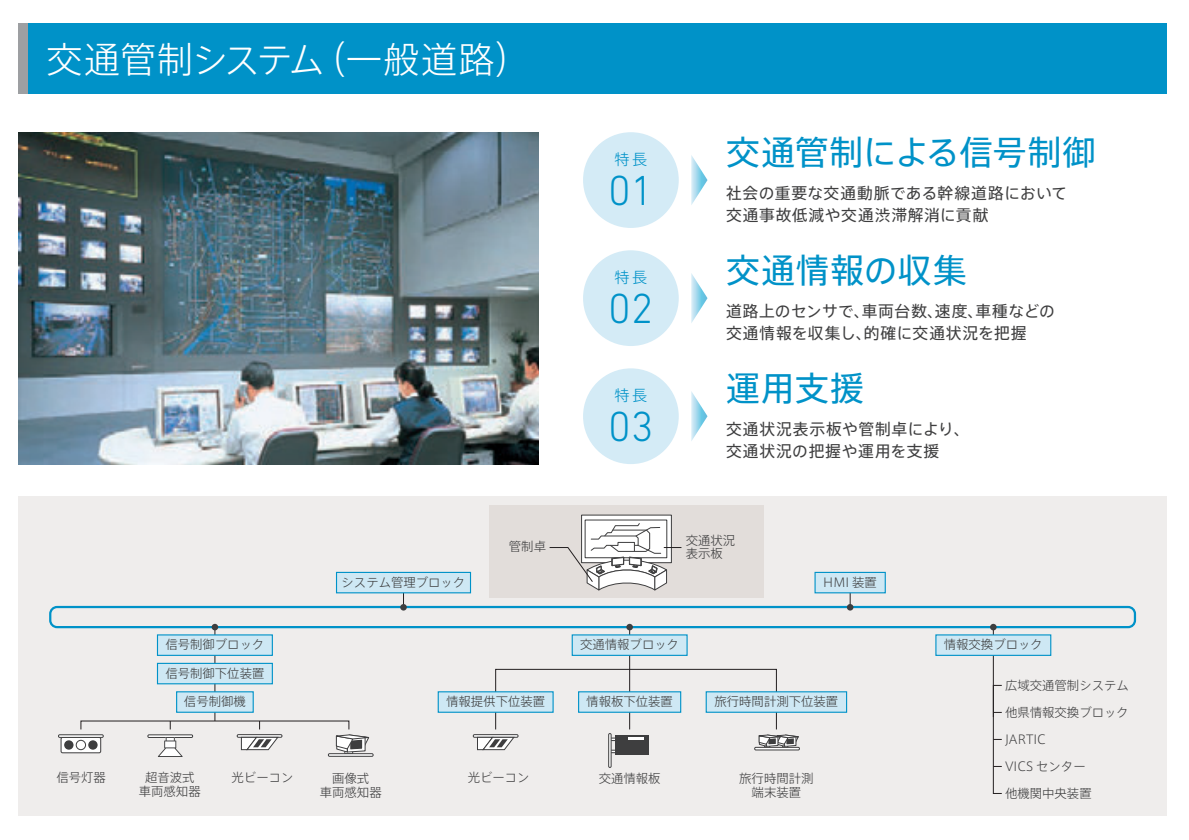
<style>
.page{position:relative;width:1189px;height:840px;background:#fff}
.page>*{position:absolute;margin:0;border:0;box-sizing:border-box;transform-origin:0 0}
.t1{font:300 42.75px "DIN Next LT Pro";color:#0092c8}
.t2{font:300 36px "Axis Std";letter-spacing:.01em;color:#fff}
.t3{font:33.75px "Axis Std";letter-spacing:.01em;color:#0092c8}
.t4{font:15.75px/22.5px "Axis Std";letter-spacing:.04em;color:#3e3e3f}
.t5{font:300 15.3px "Axis Std";color:#0092c8}
.t6{font:300 12.38px/13.5px "Axis Std";color:#3e3e3f;text-align:center}
</style>
<div class="page">
<img style="left:18px;top:132px;width:520px;height:332px">
<div style="left:18px;top:496px;width:1148px;height:319px;background:#efedec"></div>
<div style="left:18px;top:24px;width:1148px;height:70px;background:#0092c8"></div>
<svg style="left:691px;top:155px;width:16px;height:50px"></svg>
<svg style="left:691px;top:273px;width:16px;height:50px"></svg>
<svg style="left:691px;top:391px;width:16px;height:50px"></svg>
<div style="left:18px;top:24px;width:10px;height:70px;background:#9d9fa2"></div>
<div style="left:583px;top:132px;width:95px;height:96px;background:#d4ebf6;border-radius:50%"></div>
<div style="left:583px;top:250px;width:95px;height:96px;background:#d4ebf6;border-radius:50%"></div>
<div style="left:583px;top:368px;width:95px;height:96px;background:#d4ebf6;border-radius:50%"></div>
<div style="left:489px;top:505px;width:275px;height:93px;background:#e2ddda"></div>
<div style="left:49px;top:606px;width:1087px;height:22px;border:2px solid #0092c8;border-radius:7px"></div>
<div style="left:336px;top:571px;width:135px;height:22px;background:#cee8f4;border:1px solid #0092c8"></div>
<div style="left:400px;top:604px;width:7px;height:6px;background:#3e3e3f;border-radius:50%"></div>
<div style="left:814px;top:571px;width:71px;height:22px;background:#cee8f4;border:1px solid #0092c8"></div>
<svg style="left:847px;top:591px;width:6px;height:19px"></svg>
<div style="left:581px;top:514px;width:91px;height:49px;background:linear-gradient(to right,#fff,#fcfcfc)"></div>
<div style="left:584px;top:519px;width:83px;height:39px;background:linear-gradient(to right,#fff,#fff)"></div>
<svg style="left:549px;top:523px;width:132px;height:68px"></svg>
<hr style="left:214px;top:628px;width:1px;height:93px;background:#231f20">
<div style="left:495px;top:669px;width:281px;height:60px;border:1px solid #231f20"></div>
<div style="left:993px;top:685px;width:9px;height:108px;border:1px solid #231f20"></div>
<div style="left:157px;top:634px;width:116px;height:21px;background:#cee8f4"></div>
<div style="left:212px;top:623px;width:6px;height:7px;background:#3e3e3f;border-radius:50%"></div>
<hr style="left:629px;top:628px;width:1px;height:101px;background:#231f20">
<div style="left:571px;top:634px;width:116px;height:21px;background:#cee8f4"></div>
<div style="left:578px;top:691px;width:103px;height:21px;background:#cee8f4"></div>
<div style="left:437px;top:691px;width:116px;height:21px;background:#cee8f4"></div>
<div style="left:157px;top:662px;width:116px;height:22px;background:#cee8f4;border:1px solid #0092c8"></div>
<div style="left:176px;top:691px;width:78px;height:21px;background:#cee8f4"></div>
<div style="left:705px;top:691px;width:142px;height:21px;background:#cee8f4"></div>
<div style="left:626px;top:623px;width:7px;height:7px;background:#3e3e3f;border-radius:50%"></div>
<hr style="left:993px;top:628px;width:1px;height:89px;background:#231f20">
<div style="left:935px;top:634px;width:116px;height:21px;background:#cee8f4"></div>
<div style="left:990px;top:623px;width:6px;height:7px;background:#3e3e3f;border-radius:50%"></div>
<svg style="left:758px;top:734px;width:41px;height:12px"></svg>
<div style="left:147px;top:734px;width:46px;height:3px;border:1px solid #3e3e3f"></div>
<svg style="left:158px;top:737px;width:25px;height:20px"></svg>
<div style="left:237px;top:734px;width:45px;height:3px;border:1px solid #3e3e3f"></div>
<svg style="left:240px;top:736px;width:39px;height:14px"></svg>
<div style="left:473px;top:734px;width:45px;height:3px;border:1px solid #3e3e3f"></div>
<svg style="left:476px;top:736px;width:39px;height:14px"></svg>
<svg style="left:611px;top:737px;width:4px;height:4px"></svg>
<svg style="left:611px;top:749px;width:4px;height:4px"></svg>
<div style="left:615px;top:734px;width:33px;height:20px;background:#3e3e3f"></div>
<svg style="left:628px;top:737px;width:16px;height:2px"></svg>
<div style="left:608px;top:733px;width:3px;height:34px;border:1px solid #3e3e3f"></div>
<div style="left:328px;top:753px;width:45px;height:3px;border:1px solid #3e3e3f"></div>
<svg style="left:329px;top:734px;width:45px;height:20px"></svg>
<svg style="left:61px;top:737px;width:40px;height:15px"></svg>
<div style="left:61px;top:737px;width:40px;height:16px;border:1px solid #3e3e3f;border-radius:2px"></div>
<div style="left:64px;top:740px;width:9px;height:9px;background:#3e3e3f;border-radius:50%"></div>
<div style="left:76px;top:739px;width:10px;height:11px;border:1px solid #3e3e3f;border-radius:50%"></div>
<div style="left:88px;top:740px;width:10px;height:9px;background:#3e3e3f;border-radius:50%"></div>
<div style="left:58px;top:734px;width:46px;height:3px;border:1px solid #3e3e3f"></div>
<div style="left:754px;top:746px;width:46px;height:4px;border:1px solid #3e3e3f"></div>
<h2 class="t2" style="left:47px;top:33px;width:486px">交通管制システム（一般道路）</h2>
<p class="t5" style="left:614px;top:148px;width:34px">特長</p>
<h1 class="t1" style="left:608px;top:166px;width:47px">01</h1>
<p class="t5" style="left:614px;top:266px;width:34px">特長</p>
<h1 class="t1" style="left:608px;top:284px;width:47px">02</h1>
<p class="t5" style="left:614px;top:384px;width:34px">特長</p>
<h1 class="t1" style="left:608px;top:402px;width:47px">03</h1>
<h3 class="t3" style="left:726px;top:127px;width:371px">交通管制による信号制御</h3>
<p class="t4" style="left:726px;top:180px;width:343px">社会の重要な交通動脈である幹線道路において交通事故低減や交通渋滞解消に貢献</p>
<h3 class="t3" style="left:726px;top:245px;width:242px">交通情報の収集</h3>
<p class="t4" style="left:726px;top:298px;width:330px">道路上のセンサで、車両台数、速度、車種などの交通情報を収集し、的確に交通状況を把握</p>
<h3 class="t3" style="left:726px;top:363px;width:139px">運用支援</h3>
<p class="t4" style="left:726px;top:416px;width:245px">交通状況表示板や管制卓により、交通状況の把握や運用を支援</p>
<p class="t6" style="left:509px;top:539px;width:39px">管制卓</p>
<p class="t6" style="left:686px;top:532px;width:51px;text-align:left">交通状況表示板</p>
<p class="t6" style="left:341px;top:574px;width:125px">システム管理ブロック</p>
<p class="t6" style="left:823px;top:574px;width:55px">HMI 装置</p>
<p class="t6" style="left:165px;top:637px;width:101px">信号制御ブロック</p>
<p class="t6" style="left:580px;top:637px;width:100px">交通情報ブロック</p>
<p class="t6" style="left:165px;top:665px;width:101px">信号制御下位装置</p>
<p class="t6" style="left:184px;top:693px;width:63px">信号制御機</p>
<p class="t6" style="left:714px;top:693px;width:125px">旅行時間計測下位装置</p>
<p class="t6" style="left:446px;top:693px;width:100px">情報提供下位装置</p>
<p class="t6" style="left:586px;top:693px;width:88px">情報板下位装置</p>
<p class="t6" style="left:56px;top:770px;width:51px">信号灯器</p>
<p class="t6" style="left:139px;top:770px;width:63px">超音波式車両感知器</p>
<p class="t6" style="left:231px;top:770px;width:63px">光ビーコン</p>
<p class="t6" style="left:320px;top:771px;width:63px">画像式<br>車両感知器</p>
<p class="t6" style="left:467px;top:770px;width:63px">光ビーコン</p>
<p class="t6" style="left:598px;top:771px;width:63px">交通情報板</p>
<p class="t6" style="left:739px;top:771px;width:76px">旅行時間計測端末装置</p>
<p class="t6" style="left:943px;top:637px;width:100px">情報交換ブロック</p>
<p class="t6" style="left:1005px;top:670px;width:125px;line-height:27px;text-align:left">広域交通管制システム他県情報交換ブロック<br>JARTIC<br>VICS センター<br>他機関中央装置</p>
</div>
